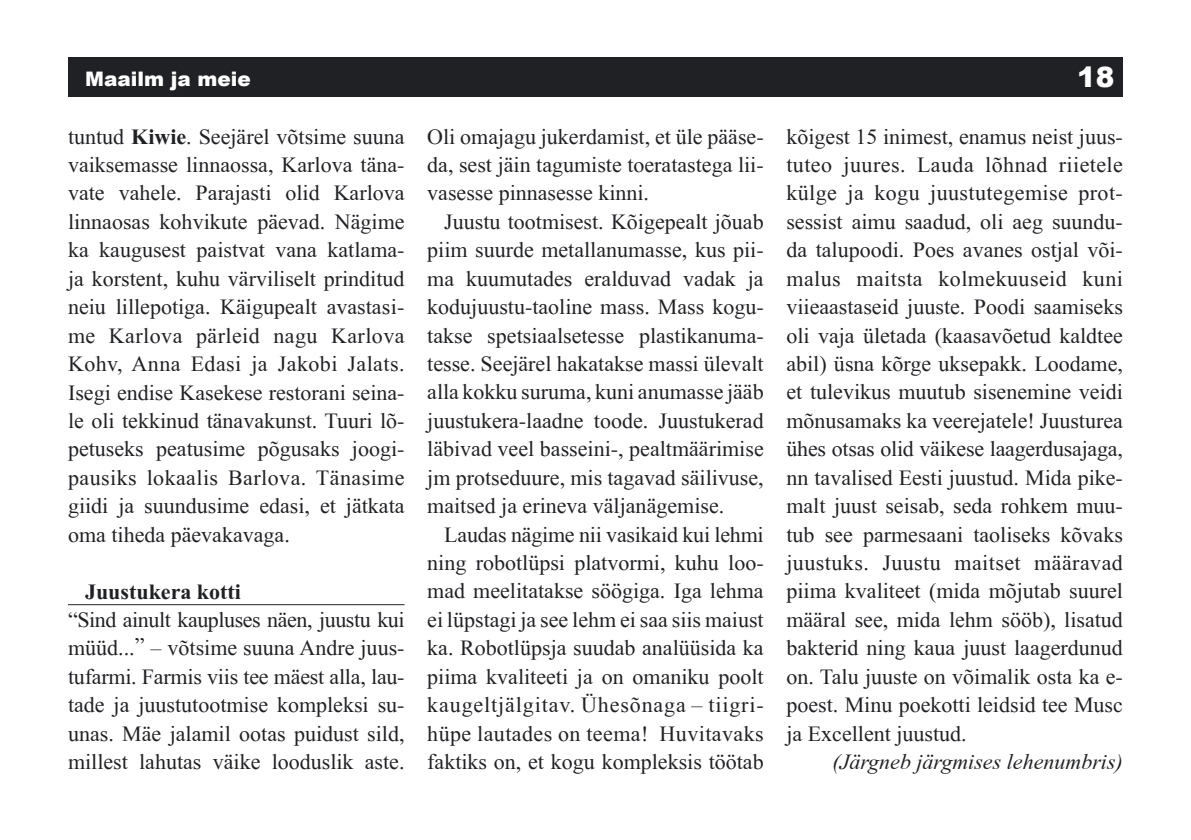
<style>
.page{position:relative;width:1191px;height:840px;background:#fff}
.page>*{position:absolute;margin:0;border:0;box-sizing:border-box;transform-origin:0 0}
.t1{font:900 28px "Arial";color:#fff}
.Põhitekst{font:22px/28.4px "EE Times New Roman";color:#202124;text-align:justify}
.Põhitekst_taandeta{font:22px/28.4px "EE Times New Roman";color:#202124;text-align:justify}
.Põhitekst-2{font:italic 22px "EE Times New Roman";color:#202124}
.Teine_peal{font:700 22px "EE Times New Roman";color:#202124}
.Rubriik_vasak{font:900 20px "Arial";color:#fff}
.s1{font-weight:700}
</style>
<div class="page">
<div style="left:68px;top:57px;width:1055px;height:39px;background:#202124"></div>
<hr style="left:68px;top:604px;width:336px;height:1px;background:#202124">
<p class="Rubriik_vasak" style="left:85px;top:64px;width:167px">Maailm ja meie</p>
<p class="t1" style="left:1077px;top:56px;width:39px">18</p>
<p class="Põhitekst" style="left:68px;top:122px;width:338px">tuntud <span class="s1">Kiwie</span>. Seejärel võtsime suuna vaiksemasse linnaossa, Karlova täna&shy;vate vahele. Parajasti olid Karlova linnaosas kohvikute päevad. Nägime ka kaugusest paistvat vana katlama&shy;ja korstent, kuhu värviliselt prinditud neiu lillepotiga. Käigupealt avastasi&shy;me Karlova pärleid nagu Karlova Kohv, Anna Edasi ja Jakobi Jalats.<br>Isegi endise Kasekese restorani seina&shy;le oli tekkinud tänavakunst. Tuuri lõ&shy;petuseks peatusime põgusaks joogi&shy;pausiks lokaalis Barlova. Tänasime giidi ja suundusime edasi, et jätkata oma tiheda päevakavaga.</p>
<p class="Teine_peal" style="left:85px;top:578px;width:157px">Juustukera kotti</p>
<p class="Põhitekst_taandeta" style="left:68px;top:605px;width:338px">“Sind ainult kaupluses näen, juustu kui müüd...” – võtsime suuna Andre juus&shy;tufarmi. Farmis viis tee mäest alla, lau&shy;tade ja juustutootmise kompleksi su&shy;unas. Mäe jalamil ootas puidust sild, millest lahutas väike looduslik aste.</p>
<p class="Põhitekst_taandeta" style="left:427px;top:122px;width:338px">Oli omajagu jukerdamist, et üle pääse&shy;da, sest jäin tagumiste toeratastega lii&shy;vasesse pinnasesse kinni.</p>
<p class="Põhitekst" style="left:427px;top:207px;width:338px;text-indent:17px">Juustu tootmisest. Kõigepealt jõuab piim suurde metallanumasse, kus pii&shy;ma kuumutades eralduvad vadak ja kodujuustu-taoline mass. Mass kogu&shy;takse spetsiaalsetesse plastikanuma&shy;tesse. Seejärel hakatakse massi ülevalt alla kokku suruma, kuni anumasse jääb juustukera-laadne toode. Juustukerad läbivad veel basseini-, pealtmäärimise jm protseduure, mis tagavad säilivuse, maitsed ja erineva väljanägemise.</p>
<p class="Põhitekst" style="left:427px;top:520px;width:338px;text-indent:17px">Laudas nägime nii vasikaid kui lehmi ning robotlüpsi platvormi, kuhu loo&shy;mad meelitatakse söögiga. Iga lehma ei lüpstagi ja see lehm ei saa siis maiust ka. Robotlüpsja suudab analüüsida ka piima kvaliteeti ja on omaniku poolt kaugeltjälgitav. Ühesõnaga – tiigri&shy;hüpe lautades on teema! Huvitavaks faktiks on, et kogu kompleksis töötab</p>
<p class="Põhitekst" style="left:786px;top:122px;width:338px">kõigest 15 inimest, enamus neist juus&shy;tuteo juures. Lauda lõhnad riietele külge ja kogu juustutegemise prot&shy;sessist aimu saadud, oli aeg suundu&shy;da talupoodi. Poes avanes ostjal või&shy;malus maitsta kolmekuuseid kuni viieaastaseid juuste. Poodi saamiseks oli vaja ületada (kaasavõetud kaldtee abil) üsna kõrge uksepakk. Loodame, et tulevikus muutub sisenemine veidi mõnusamaks ka veerejatele! Juusturea ühes otsas olid väikese laagerdusajaga, nn tavalised Eesti juustud. Mida pike&shy;malt juust seisab, seda rohkem muu&shy;tub see parmesaani taoliseks kõvaks juustuks. Juustu maitset määravad piima kvaliteet (mida mõjutab suurel määral see, mida lehm sööb), lisatud bakterid ning kaua juust laagerdunud on. Talu juuste on võimalik osta ka e&shy;poest. Minu poekotti leidsid tee Musc ja Excellent juustud.</p>
<p class="Põhitekst-2" style="left:832px;top:749px;width:292px">(Järgneb järgmises lehenumbris)</p>
</div>
